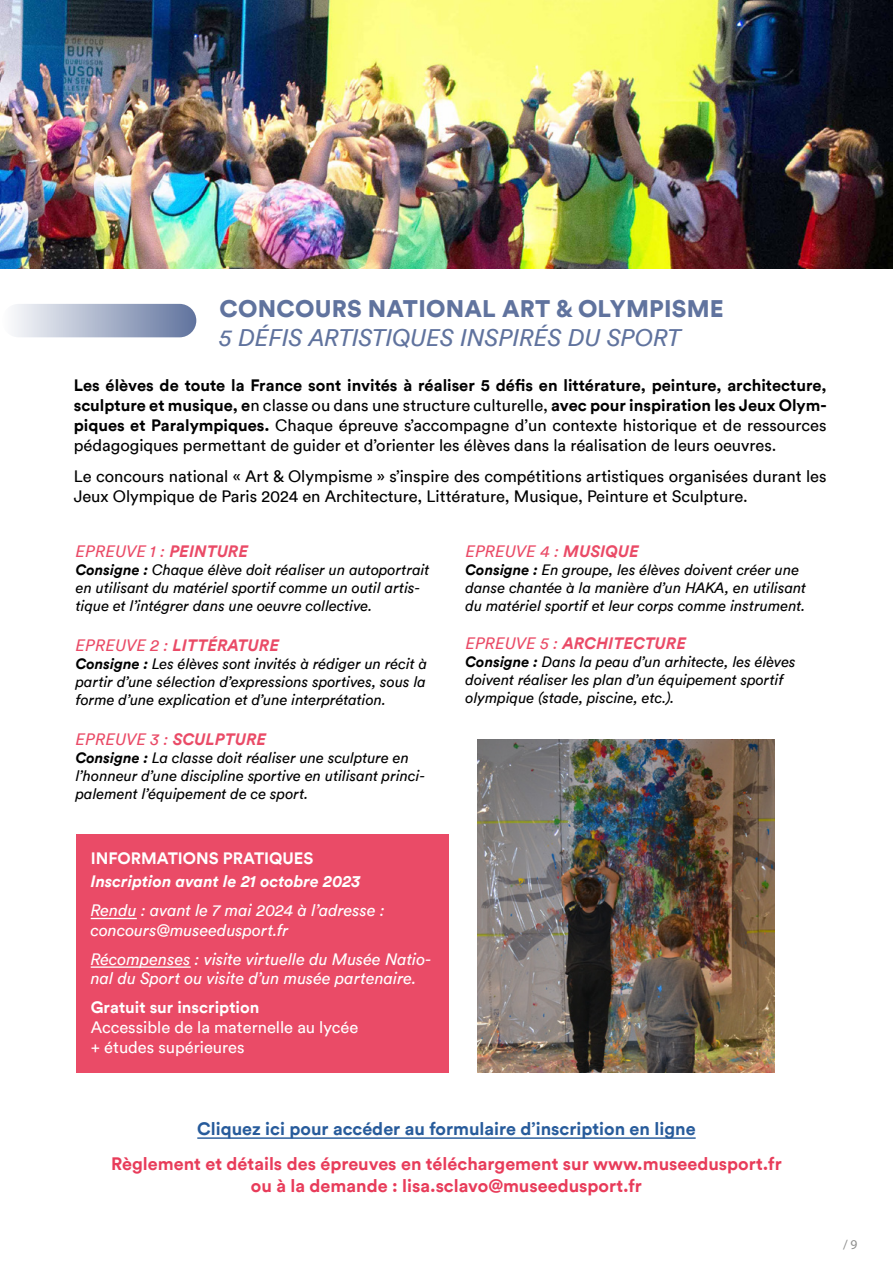
<style>
.page{position:relative;width:893px;height:1263px;background:#fff}
.page>*{position:absolute;margin:0;border:0;box-sizing:border-box;transform-origin:0 0}
.t1{font:italic 24px "Circular";color:#60739e}
.t2{font:900 24px "Circular";letter-spacing:.01em;color:#60739e}
.t3{font:700 18px/21.6px "Circular";color:#e83c5a;text-align:center}
.t4{font:700 18px "Circular";color:#275b9b}
.t5{font:16.5px/19.8px "Circular";color:#000;text-align:justify}
.t6{font:italic 16.5px/19.8px "Circular";color:#fff}
.t7{font:italic 16.5px "Circular";letter-spacing:.01em;color:#ea4b67}
.t8{font:16.5px/19.8px "Circular";color:#fff}
.t9{font:700 16.5px "Circular";color:#fff}
.t10{font:italic 700 16.5px "Circular";letter-spacing:.01em;color:#ea4b67}
.t11{font:italic 700 16.5px "Circular";color:#fff}
.t12{font:italic 15px/18px "Circular";color:#000}
.t13{font:13.5px "Myriad Pro";color:#8e8e8d}
.s1{font-weight:700}
.s2{font-weight:400}
</style>
<div class="page">
<img style="left:0;top:0;width:893px;height:269px">
<div style="left:76px;top:834px;width:373px;height:239px;background:#ea4b67"></div>
<hr style="left:91px;top:918px;width:46px;height:1px;background:#fff">
<hr style="left:91px;top:966px;width:100px;height:2px;background:#fff">
<img style="left:477px;top:740px;width:298px;height:333px">
<hr style="left:197px;top:1137px;width:499px;height:2px;background:#275b9b">
<div style="left:2px;top:304px;width:194px;height:33px;background:linear-gradient(to right,#fdfdfe,#62749e);border-radius:17px"></div>
<h1 class="t2" style="left:219px;top:293px;width:506px">CONCOURS NATIONAL ART &amp; OLYMPISME</h1>
<h1 class="t1" style="left:219px;top:323px;width:463px">5 DÉFIS ARTISTIQUES INSPIRÉS DU SPORT</h1>
<p class="t5" style="left:74px;top:375px;width:754px"><span class="s1">Les élèves de toute la France sont invités à réaliser 5 défis en littérature, peinture, architecture, sculpture et musique, e</span>n classe ou dans une structure culturelle, <span class="s1">avec pour inspiration les Jeux Olym&shy;piques et Paralympiques.</span> Chaque épreuve s’accompagne d’un contexte historique et de ressources pédagogiques permettant de guider et d’orienter les élèves dans la réalisation de leurs oeuvres.</p>
<p class="t5" style="left:74px;top:466px;width:754px">Le concours national « Art &amp; Olympisme » s’inspire des compétitions artistiques organisées durant les<br>Jeux Olympique de Paris 2024 en Architecture, Littérature, Musique, Peinture et Sculpture.</p>
<p class="t7" style="left:76px;top:542px;width:174px">EPREUVE 1 : <span class="s1">PEINTURE</span></p>
<p class="t12" style="left:76px;top:561px;width:355px"><span class="s1">Consigne :</span> Chaque élève doit réaliser un autoportrait en utilisant du matériel sportif comme un outil artis&shy;tique et l’intégrer dans une oeuvre collective.</p>
<p class="t10" style="left:76px;top:635px;width:205px"><span class="s2">EPREUVE 2 :</span> LITTÉRATURE</p>
<p class="t12" style="left:76px;top:655px;width:353px;text-align:justify"><span class="s1">Consigne :</span> Les élèves sont invités à rédiger un récit à partir d’une sélection d’expressions sportives, sous la forme d’une explication et d’une interprétation.</p>
<p class="t7" style="left:76px;top:729px;width:192px">EPREUVE 3 : <span class="s1">SCULPTURE</span></p>
<p class="t12" style="left:76px;top:748px;width:351px"><span class="s1">Consigne :</span> La classe doit réaliser une sculpture en l’honneur d’une discipline sportive en utilisant princi&shy;palement l’équipement de ce sport.</p>
<p class="t9" style="left:91px;top:848px;width:224px">INFORMATIONS PRATIQUES</p>
<p class="t11" style="left:91px;top:871px;width:271px">Inscription avant le 21 octobre 2023</p>
<p class="t6" style="left:91px;top:900px;width:296px">Rendu : avant le 7 mai 2024 à l’adresse : concours@museedusport.fr</p>
<p class="t6" style="left:91px;top:949px;width:342px">Récompenses : visite virtuelle du Musée Natio&shy;nal du Sport ou visite d’un musée partenaire.</p>
<p class="t9" style="left:91px;top:997px;width:170px">Gratuit sur inscription</p>
<p class="t8" style="left:91px;top:1017px;width:269px">Accessible de la maternelle au lycée + études supérieures</p>
<p class="t7" style="left:466px;top:542px;width:175px">EPREUVE 4 : <span class="s1">MUSIQUE</span></p>
<p class="t12" style="left:466px;top:561px;width:342px"><span class="s1">Consigne :</span> En groupe, les élèves doivent créer une danse chantée à la manière d’un HAKA, en utilisant du matériel sportif et leur corps comme instrument.</p>
<p class="t10" style="left:466px;top:633px;width:222px"><span class="s2">EPREUVE 5 :</span> ARCHITECTURE</p>
<p class="t12" style="left:466px;top:653px;width:332px"><span class="s1">Consigne :</span> Dans la peau d’un arhitecte, les élèves doivent réaliser les plan d’un équipement sportif olympique (stade, piscine, etc.).</p>
<p class="t4" style="left:197px;top:1117px;width:500px">Cliquez ici pour accéder au formulaire d’inscription en ligne</p>
<p class="t3" style="left:111px;top:1153px;width:672px">Règlement et détails des épreuves en téléchargement sur www.museedusport.fr ou à la demande : lisa.sclavo@museedusport.fr</p>
<p class="t13" style="left:843px;top:1236px;width:16px">/ 9</p>
</div>
